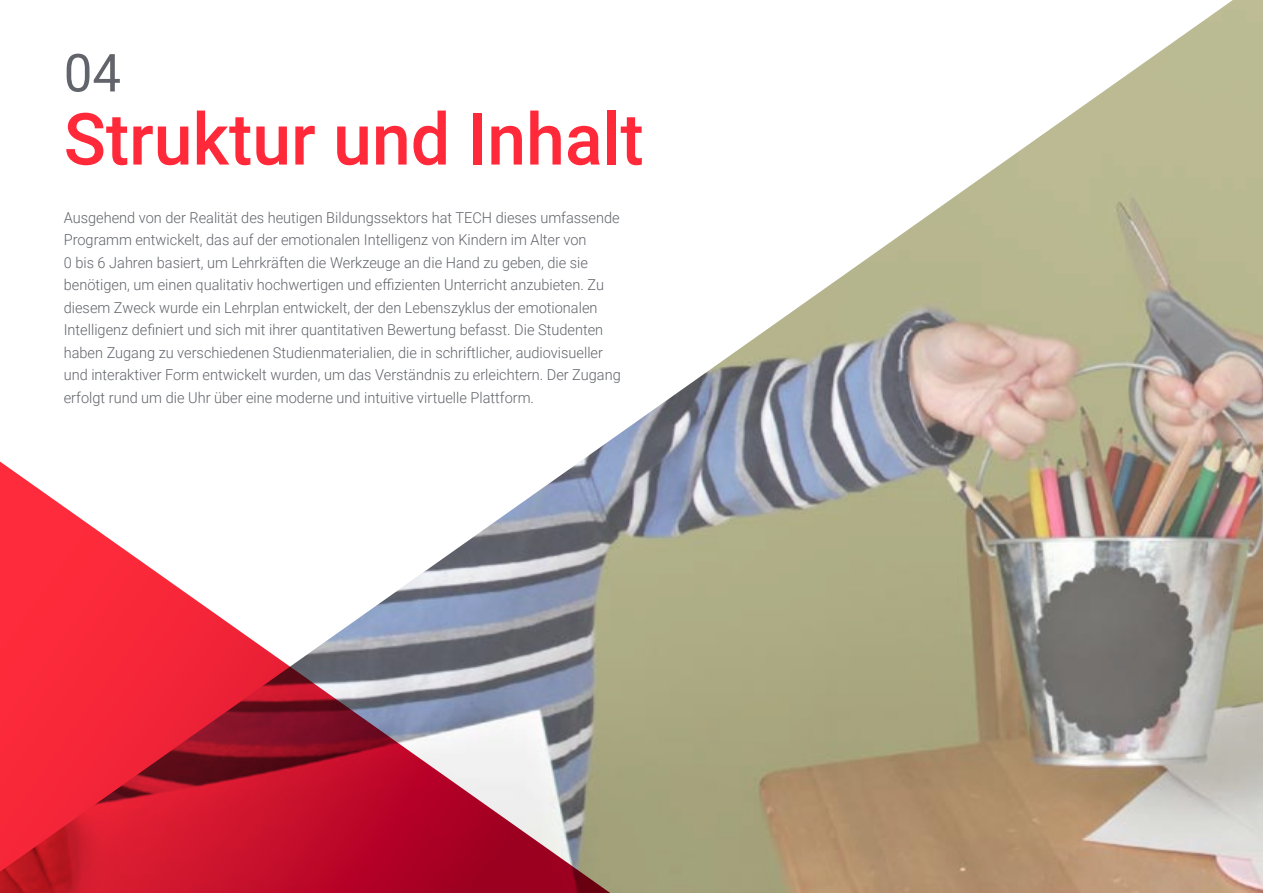
<style>
.page{position:relative;width:1263px;height:893px;background:#fff}
.page>*{position:absolute;margin:0;border:0;box-sizing:border-box;transform-origin:0 0}
.t1{font:500 72px "Roboto";color:#ff293a}
.t2{font:52.5px "Roboto";color:#61646a}
.t3{font:300 15px/22.5px "Roboto";color:#61646a}
</style>
<div class="page">
<img style="left:602px;top:0;width:661px;height:893px">
<svg style="left:0;top:446px;width:640px;height:447px"></svg>
<h2 class="t2" style="left:64px;top:36px;width:59px">04</h2>
<h1 class="t1" style="left:64px;top:89px;width:581px">Struktur und Inhalt</h1>
<p class="t3" style="left:64px;top:205px;width:558px">Ausgehend von der Realität des heutigen Bildungssektors hat TECH dieses umfassende Programm entwickelt, das auf der emotionalen Intelligenz von Kindern im Alter von<br>0 bis 6 Jahren basiert, um Lehrkräften die Werkzeuge an die Hand zu geben, die sie benötigen, um einen qualitativ hochwertigen und effizienten Unterricht anzubieten. Zu diesem Zweck wurde ein Lehrplan entwickelt, der den Lebenszyklus der emotionalen Intelligenz definiert und sich mit ihrer quantitativen Bewertung befasst. Die Studenten haben Zugang zu verschiedenen Studienmaterialien, die in schriftlicher, audiovisueller und interaktiver Form entwickelt wurden, um das Verständnis zu erleichtern. Der Zugang erfolgt rund um die Uhr über eine moderne und intuitive virtuelle Plattform.</p>
</div>
